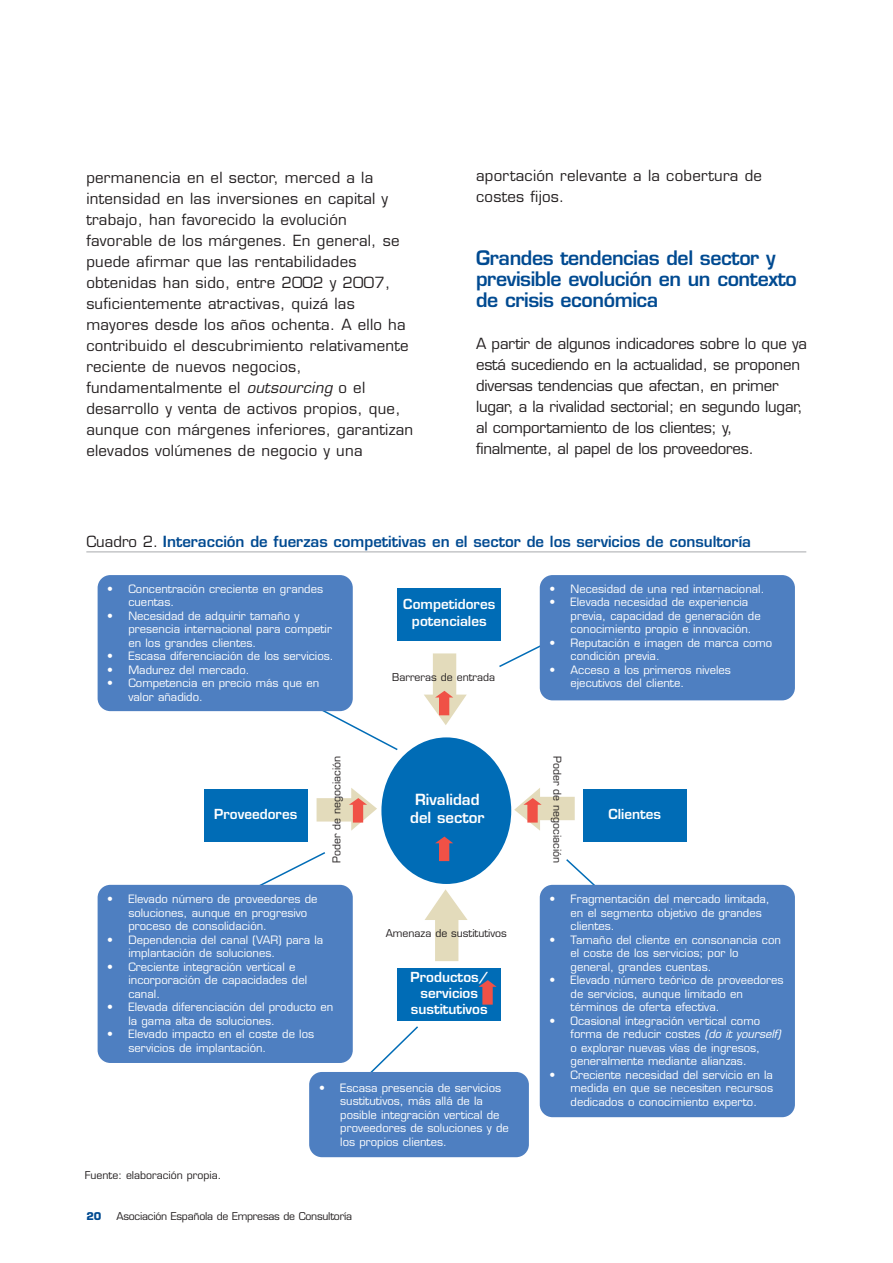
<style>
.page{position:relative;width:893px;height:1263px;background:#fff}
.page>*{position:absolute;margin:0;border:0;box-sizing:border-box;transform-origin:0 0}
.t1{font:600 19.5px/21px "Eurostile";letter-spacing:-.02em;color:#004a91}
.t2{font:15px/21px "Eurostile";letter-spacing:.015em;color:#231f20}
.t3{font:15px/21px "Eurostile";letter-spacing:-.015em;color:#231f20}
.t4{font:600 15px "Eurostile";color:#004a91}
.t5{font:600 15px/18px "Eurostile";color:#fff;text-align:center}
.t6{font:600 13.5px/16.2px "Eurostile";color:#fff;text-align:center}
.t7{font:11.25px/13.5px "Eurostile";color:#fff}
.t8{font:10.5px "Eurostile";color:#231f20}
.t9{font:10.5px "Eurostile";letter-spacing:-.02em;color:#231f20}
.t10{font:700 10.5px "Eurostile";color:#004a91}
.s1{font-style:italic}
.s2{font-weight:400;color:#231f20}
</style>
<div class="page">
<svg style="left:370px;top:1026px;width:48px;height:46px"></svg>
<svg style="left:256px;top:852px;width:71px;height:33px"></svg>
<svg style="left:564px;top:859px;width:36px;height:26px"></svg>
<svg style="left:499px;top:643px;width:41px;height:25px"></svg>
<svg style="left:303px;top:702px;width:95px;height:49px"></svg>
<div style="left:98px;top:575px;width:255px;height:136px;background:#4e7fc1;border-radius:13px"></div>
<div style="left:309px;top:1072px;width:220px;height:85px;background:#4e7fc1;border-radius:13px"></div>
<div style="left:98px;top:885px;width:255px;height:178px;background:#4e7fc1;border-radius:13px"></div>
<div style="left:540px;top:885px;width:255px;height:232px;background:#4e7fc1;border-radius:13px"></div>
<div style="left:540px;top:575px;width:255px;height:125px;background:#4e7fc1;border-radius:13px"></div>
<hr style="left:86px;top:552px;width:720px;height:1px;background:#a7a9ac">
<div style="left:381px;top:737px;width:130px;height:147px;background:#006cb6;border-radius:50%"></div>
<div style="left:397px;top:588px;width:104px;height:52px;background:#006cb6"></div>
<div style="left:397px;top:968px;width:104px;height:53px;background:#006cb6"></div>
<div style="left:583px;top:789px;width:103px;height:53px;background:#006cb6"></div>
<div style="left:204px;top:789px;width:104px;height:53px;background:#006cb6"></div>
<svg style="left:425px;top:889px;width:43px;height:72px"></svg>
<svg style="left:435px;top:837px;width:18px;height:24px"></svg>
<svg style="left:478px;top:980px;width:19px;height:25px"></svg>
<svg style="left:424px;top:653px;width:43px;height:72px"></svg>
<svg style="left:514px;top:788px;width:61px;height:43px"></svg>
<svg style="left:317px;top:788px;width:60px;height:43px"></svg>
<p class="t2" style="left:86px;top:168px;width:328px">permanencia en el sector, merced a la intensidad en las inversiones en capital y trabajo, han favorecido la evolución favorable de los márgenes. En general, se puede afirmar que las rentabilidades obtenidas han sido, entre 2002 y 2007, suficientemente atractivas, quizá las mayores desde los años ochenta. A ello ha contribuido el descubrimiento relativamente reciente de nuevos negocios, fundamentalmente el <span class="s1">outsourcing</span> o el desarrollo y venta de activos propios, que, aunque con márgenes inferiores, garantizan elevados volúmenes de negocio y una</p>
<h2 class="t2" style="left:476px;top:167px;width:287px">aportación relevante a la cobertura de costes fijos.</h2>
<h1 class="t1" style="left:476px;top:250px;width:322px">Grandes tendencias del sector y previsible evolución en un contexto de crisis económica</h1>
<p class="t3" style="left:476px;top:335px;width:332px">A partir de algunos indicadores sobre lo que ya está sucediendo en la actualidad, se proponen diversas tendencias que afectan, en primer lugar, a la rivalidad sectorial; en segundo lugar, al comportamiento de los clientes; y, finalmente, al papel de los proveedores.</p>
<h2 class="t4" style="left:86px;top:536px;width:666px"><span class="s2">Cuadro 2.</span> Interacción de fuerzas competitivas en el sector de los servicios de consultoría</h2>
<p class="t7" style="left:128px;top:583px;width:196px;text-indent:-21px">• Concentración creciente en grandes cuentas.</p>
<p class="t7" style="left:128px;top:610px;width:205px;text-indent:-21px">• Necesidad de adquirir tamaño y presencia internacional para competir en los grandes clientes.</p>
<p class="t7" style="left:107px;top:650px;width:228px">• Escasa diferenciación de los servicios.</p>
<p class="t7" style="left:107px;top:664px;width:144px">• Madurez del mercado.</p>
<p class="t7" style="left:128px;top:677px;width:192px;text-indent:-21px">• Competencia en precio más que en valor añadido.</p>
<p class="t7" style="left:549px;top:583px;width:217px">• Necesidad de una red internacional.</p>
<p class="t7" style="left:571px;top:596px;width:192px;text-indent:-21px">• Elevada necesidad de experiencia previa, capacidad de generación de conocimiento propio e innovación.</p>
<p class="t7" style="left:571px;top:637px;width:203px;text-indent:-21px">• Reputación e imagen de marca como condición previa.</p>
<p class="t7" style="left:571px;top:664px;width:162px;text-indent:-21px">• Acceso a los primeros niveles ejecutivos del cliente.</p>
<p class="t6" style="left:403px;top:598px;width:93px">Competidores potenciales</p>
<p class="t8" style="left:392px;top:673px;width:105px">Barreras de entrada</p>
<p class="t8" style="left:333px;top:863px;width:109px;rotate:-90deg">Poder de negociación</p>
<p class="t8" style="left:561px;top:756px;width:109px;rotate:90deg">Poder de negociación</p>
<h2 class="t5" style="left:410px;top:792px;width:76px">Rivalidad del sector</h2>
<p class="t6" style="left:214px;top:807px;width:85px">Proveedores</p>
<p class="t6" style="left:608px;top:807px;width:54px">Clientes</p>
<p class="t7" style="left:128px;top:894px;width:191px;text-indent:-21px">• Elevado número de proveedores de soluciones, aunque en progresivo proceso de consolidación.</p>
<p class="t7" style="left:128px;top:934px;width:196px;text-indent:-21px">• Dependencia del canal (VAR) para la implantación de soluciones.</p>
<p class="t7" style="left:128px;top:961px;width:180px;text-indent:-21px">• Creciente integración vertical e incorporación de capacidades del canal.</p>
<p class="t7" style="left:128px;top:1002px;width:206px;text-indent:-21px">• Elevada diferenciación del producto en la gama alta de soluciones.</p>
<p class="t7" style="left:128px;top:1029px;width:187px;text-indent:-21px">• Elevado impacto en el coste de los servicios de implantación.</p>
<p class="t8" style="left:386px;top:929px;width:123px">Amenaza de sustitutivos</p>
<p class="t6" style="left:411px;top:970px;width:79px">Productos/ servicios sustitutivos</p>
<p class="t8" style="left:85px;top:1171px;width:138px">Fuente: elaboración propia.</p>
<p class="t7" style="left:340px;top:1082px;width:170px;text-indent:-21px">• Escasa presencia de servicios sustitutivos, más allá de la posible integración vertical de proveedores de soluciones y de los propios clientes.</p>
<p class="t10" style="left:86px;top:1213px;width:16px">20</p>
<p class="t9" style="left:116px;top:1213px;width:237px">Asociación Española de Empresas de Consultoría</p>
<p class="t7" style="left:571px;top:894px;width:201px;text-indent:-21px">• Fragmentación del mercado limitada, en el segmento objetivo de grandes clientes.</p>
<p class="t7" style="left:571px;top:934px;width:212px;text-indent:-21px">• Tamaño del cliente en consonancia con el coste de los servicios; por lo general, grandes cuentas.</p>
<p class="t7" style="left:571px;top:975px;width:215px;text-indent:-21px">• Elevado número teórico de proveedores de servicios, aunque limitado en términos de oferta efectiva.</p>
<p class="t7" style="left:571px;top:1015px;width:214px;text-indent:-21px">• Ocasional integración vertical como forma de reducir costes <span class="s1">(do it yourself) </span>o explorar nuevas vías de ingresos, generalmente mediante alianzas.</p>
<p class="t7" style="left:571px;top:1069px;width:204px;text-align:justify;text-indent:-21px">• Creciente necesidad del servicio en la medida en que se necesiten recursos dedicados o conocimiento experto.</p>
</div>
